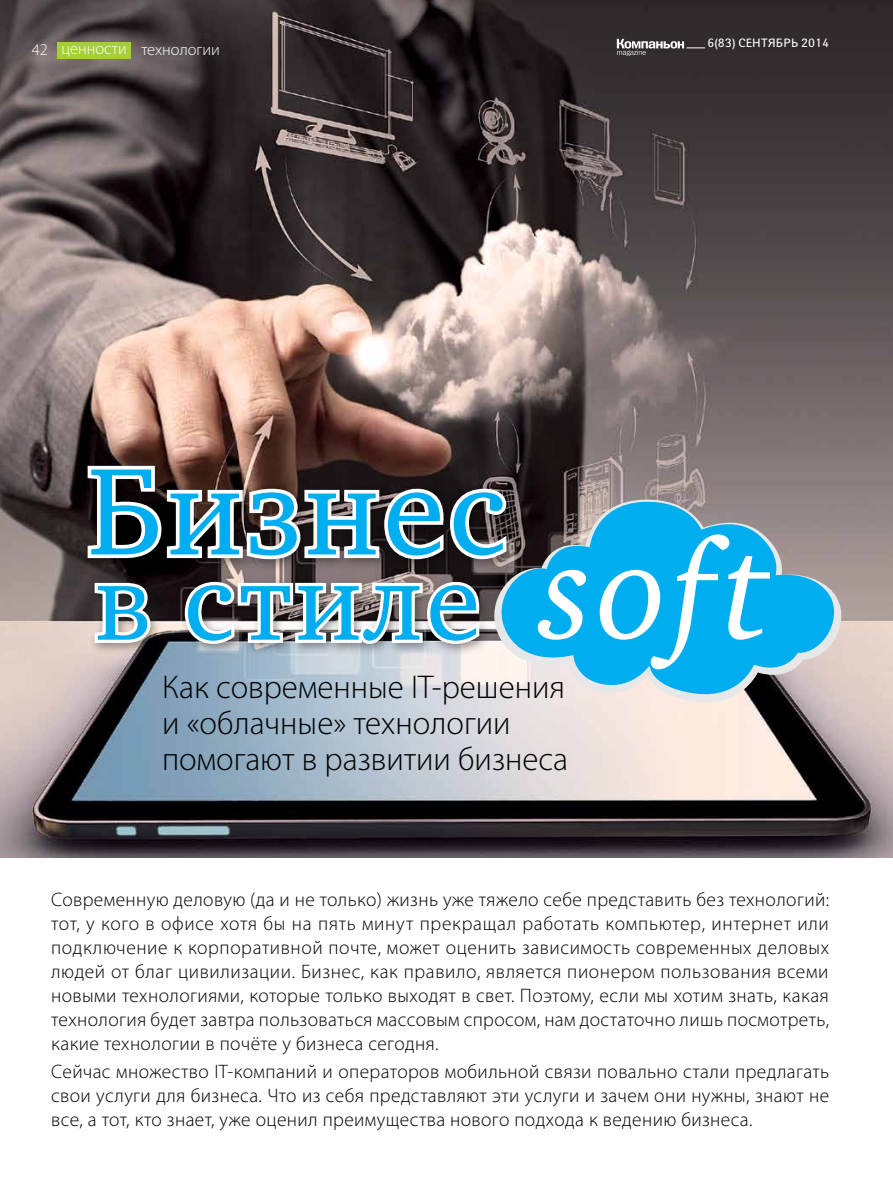
<style>
.page{position:relative;width:893px;height:1191px;background:#fff}
.page>*{position:absolute;margin:0;border:0;box-sizing:border-box;transform-origin:0 0}
.t1{font:126.45px "Charter ITC";letter-spacing:.03em;color:#00aeef}
.t2{font:111.3px "Charter ITC";letter-spacing:.03em;color:#00aeef}
.t3{font:300 33px/36px "Myriad Pro";color:#000}
.t4{font:300 19.5px/24px "Myriad Pro";letter-spacing:.02em;color:#000;text-align:justify}
.t5{font:300 16.5px "Myriad Pro";color:#fff}
.t6{font:12px "Yanus";letter-spacing:.01em;color:#fff}
.s1{font-style:italic;font-size:142.05px;color:#fff}
</style>
<div class="page">
<img style="left:0;top:0;width:893px;height:858px">
<div style="left:57px;top:42px;width:74px;height:17px;background:#a6ce39"></div>
<svg style="left:617px;top:39px;width:88px;height:17px"></svg>
<div style="left:89px;top:576px;width:402px;height:80px;background:#000;opacity:.4"></div>
<svg style="left:91px;top:579px;width:64px;height:67px"></svg>
<svg style="left:182px;top:578px;width:303px;height:69px"></svg>
<svg style="left:489px;top:500px;width:356px;height:199px;background:#40a8d0"></svg>
<div style="left:81px;top:460px;width:438px;height:111px;background:#000;opacity:.4"></div>
<svg style="left:84px;top:462px;width:429px;height:101px"></svg>
<p class="t5" style="left:32px;top:40px;width:18px">42</p>
<p class="t5" style="left:141px;top:40px;width:80px">технологии</p>
<p class="t5" style="left:62px;top:39px;width:67px">ценности</p>
<p class="t6" style="left:707px;top:36px;width:123px">6(83) СЕНТЯБРЬ 2014</p>
<h1 class="t1" style="left:87px;top:432px;width:420px">Бизнес</h1>
<h2 class="t2" style="left:94px;top:532px;width:677px">в стиле <span class="s1">soft</span></h2>
<h3 class="t3" style="left:162px;top:668px;width:408px">Как современные IT-решения и «облачные» технологии помогают в развитии бизнеса</h3>
<p class="t4" style="left:51px;top:887px;width:779px">Современную деловую (да и не только) жизнь уже тяжело себе представить без технологий: тот, у кого в офисе хотя бы на пять минут прекращал работать компьютер, интернет или подключение к корпоративной почте, может оценить зависимость современных деловых людей от благ цивилизации. Бизнес, как правило, является пионером пользования всеми новыми технологиями, которые только выходят в свет. Поэтому, если мы хотим знать, какая технология будет завтра пользоваться массовым спросом, нам достаточно лишь посмотреть, какие технологии в почёте у бизнеса сегодня.</p>
<p class="t4" style="left:51px;top:1059px;width:780px">Сейчас множество IT-компаний и операторов мобильной связи повально стали предлагать свои услуги для бизнеса. Что из себя представляют эти услуги и зачем они нужны, знают не все, а тот, кто знает, уже оценил преимущества нового подхода к ведению бизнеса.</p>
</div>
